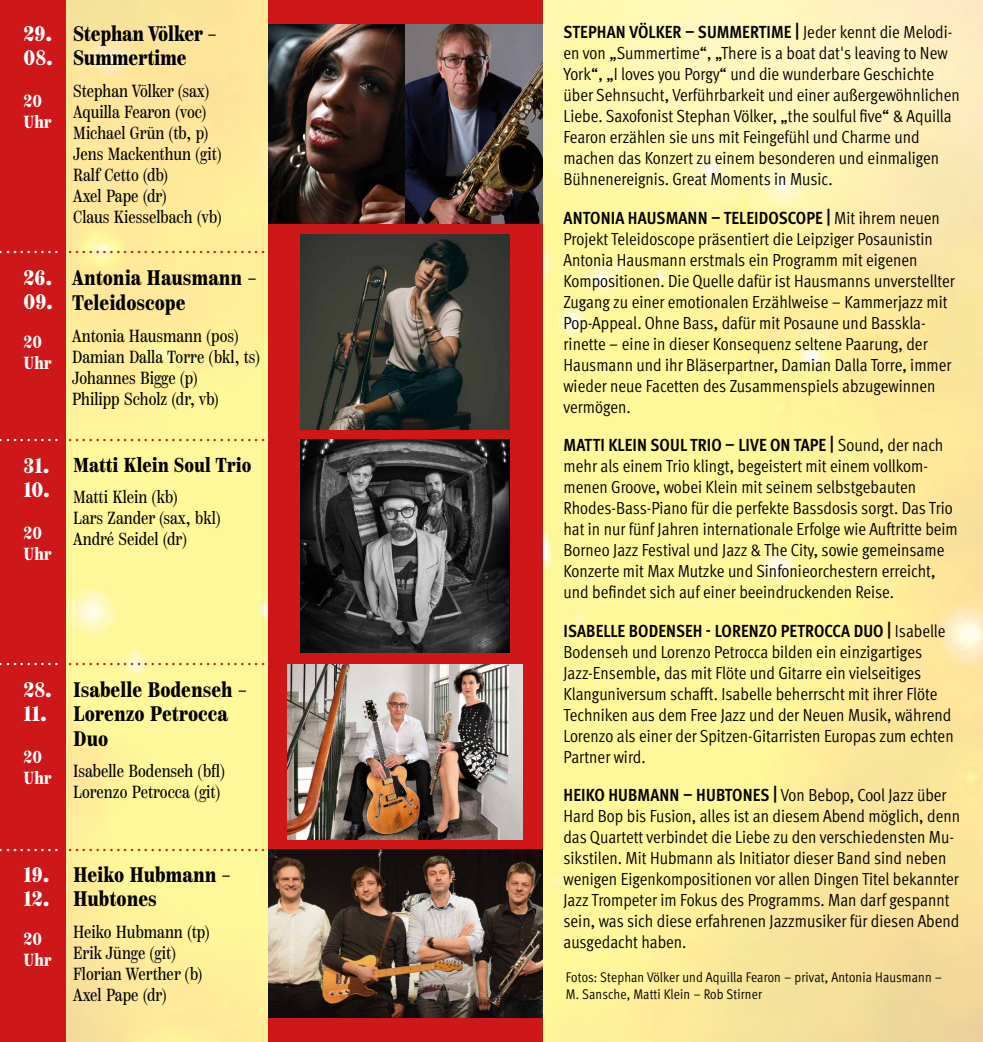
<style>
.page{position:relative;width:983px;height:1042px;background:#fff}
.page>*{position:absolute;margin:0;border:0;box-sizing:border-box;transform-origin:0 0}
.t1{font:21px "Minion Pro";color:#cd1719}
.t2{font:700 21px/24.5px "Scotch Text Comp";color:#000}
.t3{font:21px/24.5px "Scotch Text Comp Bl";color:#fff}
.t4{font:700 20.12px "Scotch Text Comp";color:#000}
.t5{font:17.5px/21px "Meta Pro Cond Norm";color:#000}
.t6{font:17.5px/21px "Scotch Text Comp Rm";color:#000}
.t7{font:700 condensed 17.5px "Meta Pro";letter-spacing:.005em;color:#000}
.t8{font:700 17.5px/21px "Scotch Text Comp";color:#fff}
.t9{font:14px/17.5px "Meta Pro Cond Norm";letter-spacing:.005em;color:#000}
.s1{color:#fff}
.s2{font-family:"Meta Pro Cond Norm";font-weight:400;font-stretch:normal}
</style>
<div class="page">
<img style="left:65px;top:0;width:917px;height:1042px">
<div style="left:0;top:0;width:65px;height:1042px;background:#cd1719"></div>
<div style="left:268px;top:0;width:274px;height:1042px;background:#cd1719"></div>
<img style="left:268px;top:25px;width:137px;height:199px">
<img style="left:301px;top:439px;width:207px;height:214px">
<img style="left:288px;top:664px;width:234px;height:176px">
<img style="left:268px;top:849px;width:274px;height:169px">
<img style="left:301px;top:234px;width:208px;height:195px">
<img style="left:405px;top:25px;width:137px;height:199px">
<p class="t3" style="left:24px;top:22px;width:31px">29.<br>08.</p>
<p class="t8" style="left:24px;top:91px;width:30px">20<br>Uhr</p>
<p class="t2" style="left:73px;top:22px;width:145px">Stephan Völker –<br>Summertime</p>
<p class="t6" style="left:73px;top:80px;width:150px">Stephan Völker (sax)<br>Aquilla Fearon (voc)<br>Michael Grün (tb, p)<br>Jens Mackenthun (git)<br>Ralf Cetto (db)<br>Axel Pape (dr)<br>Claus Kiesselbach (vb)</p>
<p class="t1" style="left:-1px;top:232px;width:268px"><span class="s1">.........</span>..............................</p>
<p class="t3" style="left:24px;top:266px;width:31px">26.<br>09.</p>
<p class="t8" style="left:24px;top:332px;width:30px">20<br>Uhr</p>
<p class="t2" style="left:72px;top:266px;width:186px;line-height:25.2px">Antonia Hausmann –<br>Teleidoscope</p>
<p class="t6" style="left:72px;top:325px;width:189px">Antonia Hausmann (pos)<br>Damian Dalla Torre (bkl, ts)<br>Johannes Bigge (p)<br>Philipp Scholz (dr, vb)</p>
<p class="t1" style="left:-1px;top:420px;width:268px"><span class="s1">.........</span>..............................</p>
<p class="t3" style="left:24px;top:453px;width:28px">31.<br>10.</p>
<p class="t8" style="left:24px;top:523px;width:30px">20<br>Uhr</p>
<p class="t4" style="left:73px;top:453px;width:180px">Matti Klein Soul Trio</p>
<p class="t6" style="left:73px;top:487px;width:149px">Matti Klein (kb)<br>Lars Zander (sax, bkl)<br>André Seidel (dr)</p>
<p class="t1" style="left:-1px;top:644px;width:268px"><span class="s1">.........</span>..............................</p>
<p class="t3" style="left:24px;top:677px;width:30px">28.<br>11.</p>
<p class="t8" style="left:24px;top:747px;width:30px">20<br>Uhr</p>
<p class="t2" style="left:73px;top:677px;width:175px">Isabelle Bodenseh –<br>Lorenzo Petrocca<br>Duo</p>
<p class="t6" style="left:73px;top:761px;width:153px">Isabelle Bodenseh (bfl)<br>Lorenzo Petrocca (git)</p>
<p class="t1" style="left:-1px;top:830px;width:268px"><span class="s1">.........</span>..............................</p>
<p class="t3" style="left:24px;top:862px;width:28px">19.<br>12.</p>
<p class="t8" style="left:24px;top:928px;width:30px">20<br>Uhr</p>
<p class="t2" style="left:73px;top:863px;width:159px">Heiko Hubmann –<br>Hubtones</p>
<p class="t6" style="left:73px;top:921px;width:138px">Heiko Hubmann (tp)<br>Erik Jünge (git)<br>Florian Werther (b)<br>Axel Pape (dr)</p>
<p class="t7" style="left:563px;top:18px;width:390px">STEPHAN VÖLKER – SUMMERTIME | <span class="s2">Jeder kennt die Melodi-</span></p>
<p class="t5" style="left:563px;top:41px;width:397px">en von „Summertime“, „There is a boat dat's leaving to New York“, „I loves you Porgy“ und die wunderbare Geschichte über Sehnsucht, Verführbarkeit und einer außergewöhnlichen Liebe. Saxofonist Stephan Völker, „the soulful five“ &amp; Aquilla Fearon erzählen sie uns mit Feingefühl und Charme und machen das Konzert zu einem besonderen und einmaligen Bühnenereignis. Great Moments in Music.</p>
<p class="t7" style="left:563px;top:204px;width:378px">ANTONIA HAUSMANN – TELEIDOSCOPE | <span class="s2">Mit ihrem neuen</span></p>
<p class="t5" style="left:563px;top:227px;width:393px">Projekt Teleidoscope präsentiert die Leipziger Posaunistin Antonia Hausmann erstmals ein Programm mit eigenen Kompositionen. Die Quelle dafür ist Hausmanns unverstellter Zugang zu einer emotionalen Erzählweise – Kammerjazz mit Pop-Appeal. Ohne Bass, dafür mit Posaune und Basskla&shy;rinette – eine in dieser Konsequenz seltene Paarung, der Hausmann und ihr Bläserpartner, Damian Dalla Torre, immer wieder neue Facetten des Zusammenspiels abzugewinnen vermögen.</p>
<p class="t7" style="left:563px;top:431px;width:381px">MATTI KLEIN SOUL TRIO – LIVE ON TAPE | <span class="s2">Sound, der nach</span></p>
<p class="t5" style="left:563px;top:454px;width:396px">mehr als einem Trio klingt, begeistert mit einem vollkom&shy;menen Groove, wobei Klein mit seinem selbstgebauten Rhodes-Bass-Piano für die perfekte Bassdosis sorgt. Das Trio hat in nur fünf Jahren internationale Erfolge wie Auftritte beim Borneo Jazz Festival und Jazz &amp; The City, sowie gemeinsame Konzerte mit Max Mutzke und Sinfonieorchestern erreicht, und befindet sich auf einer beeindruckenden Reise.</p>
<p class="t7" style="left:563px;top:617px;width:383px">ISABELLE BODENSEH - LORENZO PETROCCA DUO | <span class="s2">Isabelle</span></p>
<p class="t5" style="left:563px;top:640px;width:391px">Bodenseh und Lorenzo Petrocca bilden ein einzigartiges Jazz-Ensemble, das mit Flöte und Gitarre ein vielseitiges Klanguniversum schafft. Isabelle beherrscht mit ihrer Flöte Techniken aus dem Free Jazz und der Neuen Musik, während Lorenzo als einer der Spitzen-Gitarristen Europas zum echten Partner wird.</p>
<p class="t7" style="left:563px;top:781px;width:384px">HEIKO HUBMANN – HUBTONES | <span class="s2">Von Bebop, Cool Jazz über</span></p>
<p class="t5" style="left:563px;top:804px;width:398px">Hard Bop bis Fusion, alles ist an diesem Abend möglich, denn das Quartett verbindet die Liebe zu den verschiedensten Mu&shy;sikstilen. Mit Hubmann als Initiator dieser Band sind neben wenigen Eigenkompositionen vor allen Dingen Titel bekannter Jazz Trompeter im Fokus des Programms. Man darf gespannt sein, was sich diese erfahrenen Jazzmusiker für diesen Abend ausgedacht haben.</p>
<p class="t9" style="left:566px;top:967px;width:377px">Fotos: Stephan Völker und Aquilla Fearon – privat, Antonia Hausmann –<br>M. Sansche, Matti Klein – Rob Stirner</p>
</div>
